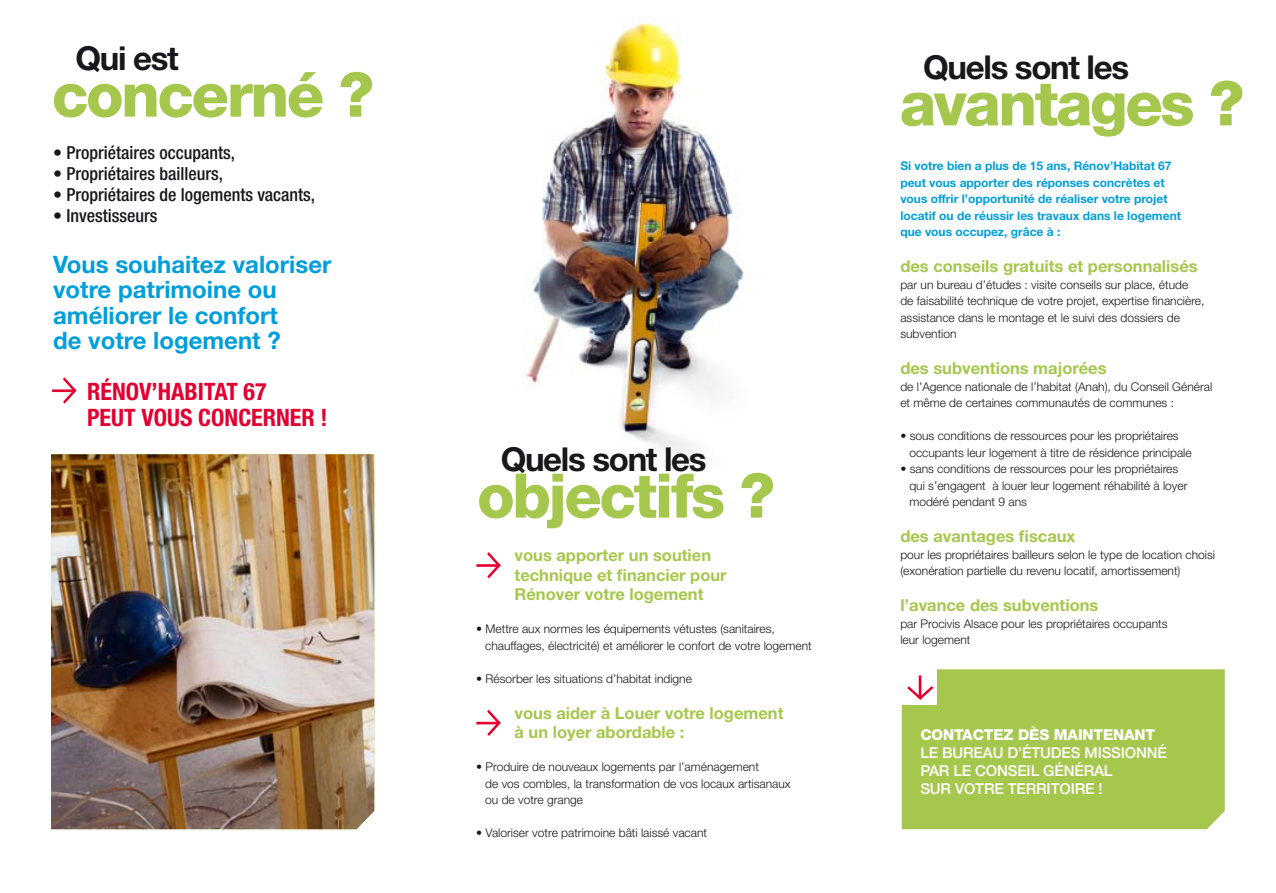
<style>
.page{position:relative;width:1276px;height:893px;background:#fff}
.page>*{position:absolute;margin:0;border:0;box-sizing:border-box;transform-origin:0 0}
.t1{font:800 61.5px "Helvetica Neue";letter-spacing:-.04em;color:#a6c74d}
.t2{font:700 33px "Helvetica Neue";letter-spacing:-.04em;color:#1a171c}
.t3{font:700 24px/25.5px "Helvetica Neue";color:#009edb}
.t4{font:700 condensed 24px/25.5px "Helvetica Neue";color:#e20030}
.t5{font:500 condensed 18px "Helvetica Neue";color:#1a171c}
.t6{font:700 16.5px/19.5px "Helvetica Neue";color:#a6c74d}
.t7{font:500 15px/18px "Helvetica Neue";letter-spacing:-.01em;color:#fff}
.t8{font:800 15px "Helvetica Neue";letter-spacing:-.01em;color:#fff}
.t9{font:300 12px/16.5px "Helvetica Neue";color:#1a171c}
.t10{font:700 12px/16.5px "Helvetica Neue";color:#009edb}
</style>
<div class="page">
<hr style="left:52px;top:389px;width:22px;height:3px;background:#e20030">
<svg style="left:63px;top:377px;width:14px;height:27px"></svg>
<div style="left:901px;top:669px;width:323px;height:160px;background:#a6c74d"></div>
<div style="left:895px;top:663px;width:42px;height:42px;background:#fff"></div>
<hr style="left:918px;top:675px;width:3px;height:23px;background:#e20030">
<svg style="left:907px;top:686px;width:26px;height:14px"></svg>
<img style="left:525px;top:22px;width:219px;height:436px">
<hr style="left:476px;top:564px;width:23px;height:3px;background:#e20030">
<svg style="left:487px;top:552px;width:14px;height:27px"></svg>
<hr style="left:476px;top:722px;width:23px;height:2px;background:#e20030">
<svg style="left:487px;top:710px;width:14px;height:26px"></svg>
<img style="left:51px;top:454px;width:323px;height:375px">
<h2 class="t2" style="left:76px;top:38px;width:105px">Qui est</h2>
<h1 class="t1" style="left:52px;top:58px;width:323px">concerné ?</h1>
<h3 class="t5" style="left:53px;top:142px;width:183px">• Propriétaires occupants,</h3>
<h3 class="t5" style="left:53px;top:163px;width:171px">• Propriétaires bailleurs,</h3>
<h3 class="t5" style="left:53px;top:184px;width:263px">• Propriétaires de logements vacants,</h3>
<h3 class="t5" style="left:53px;top:205px;width:106px">• Investisseurs</h3>
<h3 class="t3" style="left:53px;top:251px;width:280px">Vous souhaitez valoriser votre patrimoine ou améliorer le confort<br>de votre logement ?</h3>
<h3 class="t4" style="left:87px;top:379px;width:242px">RÉNOV’HABITAT 67<br>PEUT VOUS CONCERNER !</h3>
<h2 class="t2" style="left:501px;top:439px;width:207px">Quels sont les</h2>
<h1 class="t1" style="left:477px;top:459px;width:299px">objectifs ?</h1>
<h3 class="t6" style="left:514px;top:545px;width:214px">vous apporter un soutien technique et financier pour<br>Rénover votre logement</h3>
<p class="t9" style="left:485px;top:620px;width:328px;text-indent:-9px">• Mettre aux normes les équipements vétustes (sanitaires, chauffages, électricité) et améliorer le confort de votre logement</p>
<p class="t9" style="left:476px;top:670px;width:217px">• Résorber les situations d’habitat indigne</p>
<h3 class="t6" style="left:514px;top:703px;width:270px">vous aider à Louer votre logement à un loyer abordable :</h3>
<p class="t9" style="left:485px;top:758px;width:307px;text-indent:-9px">• Produire de nouveaux logements par l’aménagement<br>de vos combles, la transformation de vos locaux artisanaux ou de votre grange</p>
<p class="t9" style="left:476px;top:824px;width:232px">• Valoriser votre patrimoine bâti laissé vacant</p>
<h2 class="t2" style="left:923px;top:47px;width:207px">Quels sont les</h2>
<h1 class="t1" style="left:899px;top:67px;width:346px">avantages ?</h1>
<p class="t10" style="left:900px;top:158px;width:282px">Si votre bien a plus de 15 ans, Rénov’Habitat 67 peut vous apporter des réponses concrètes et vous offrir l’opportunité de réaliser votre projet locatif ou de réussir les travaux dans le logement que vous occupez, grâce à :</p>
<h3 class="t6" style="left:900px;top:256px;width:299px">des conseils gratuits et personnalisés</h3>
<p class="t9" style="left:900px;top:276px;width:306px">par un bureau d’études : visite conseils sur place, étude<br>de faisabilité technique de votre projet, expertise financière, assistance dans le montage et le suivi des dossiers de subvention</p>
<h3 class="t6" style="left:900px;top:358px;width:208px">des subventions majorées</h3>
<p class="t9" style="left:900px;top:378px;width:313px">de l’Agence nationale de l’habitat (Anah), du Conseil Général et même de certaines communautés de communes :</p>
<p class="t9" style="left:909px;top:428px;width:284px;text-indent:-9px">• sous conditions de ressources pour les propriétaires occupants leur logement à titre de résidence principale</p>
<p class="t9" style="left:909px;top:461px;width:280px;text-indent:-9px">• sans conditions de ressources pour les propriétaires qui s’engagent à louer leur logement réhabilité à loyer modéré pendant 9 ans</p>
<h3 class="t6" style="left:900px;top:526px;width:177px">des avantages fiscaux</h3>
<p class="t9" style="left:900px;top:546px;width:316px">pour les propriétaires bailleurs selon le type de location choisi (exonération partielle du revenu locatif, amortissement)</p>
<h3 class="t6" style="left:900px;top:595px;width:200px">l’avance des subventions</h3>
<p class="t9" style="left:900px;top:615px;width:269px">par Procivis Alsace pour les propriétaires occupants leur logement</p>
<p class="t8" style="left:920px;top:725px;width:236px">Contactez dès maintenant</p>
<p class="t7" style="left:920px;top:743px;width:248px">LE BUREAU D’ÉTUDES MISSIONNÉ<br>PAR LE CONSEIL GÉNÉRAL<br>SUR VOTRE TERRITOIRE !</p>
</div>
